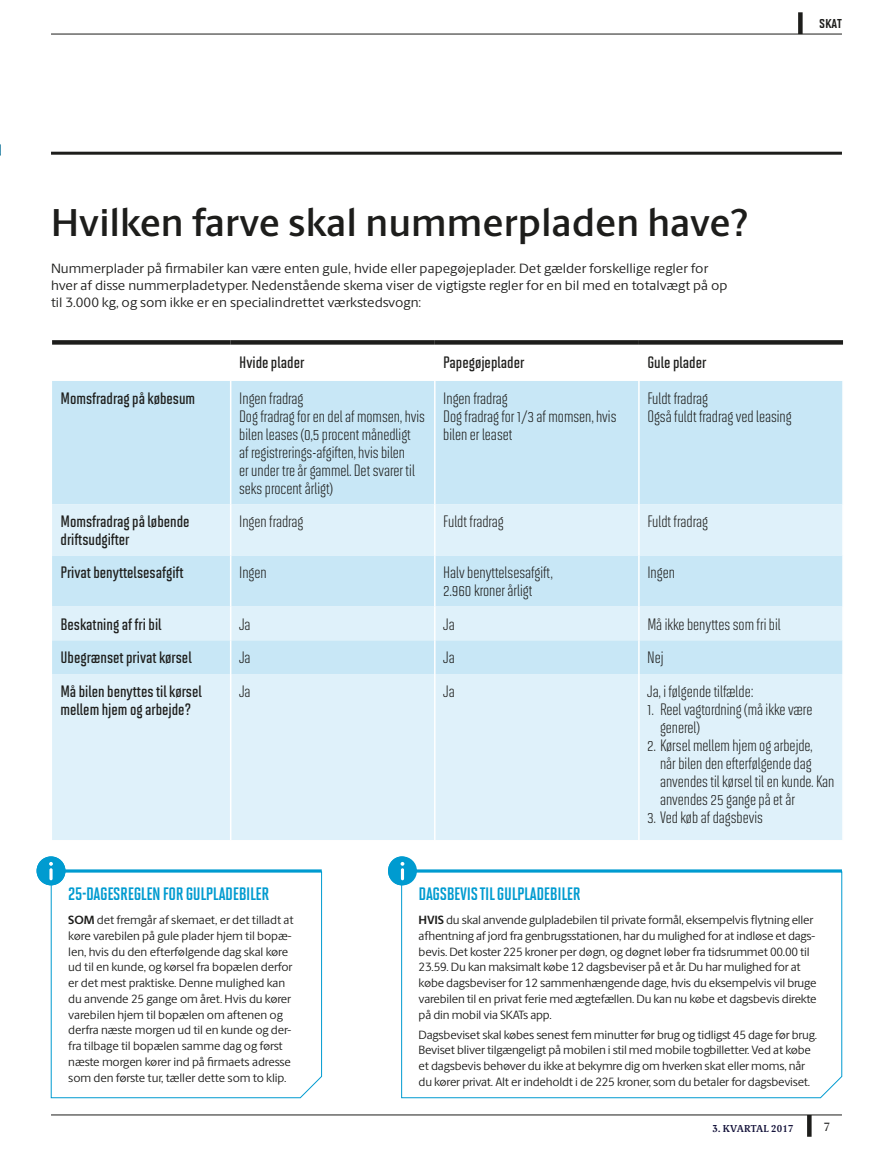
<style>
.page{position:relative;width:893px;height:1149px;background:#fff}
.page>*{position:absolute;margin:0;border:0;box-sizing:border-box;transform-origin:0 0}
.t1{font:600 39px "Berling Sans";color:#1d1d1b}
.t2{font:18px "Solano Gothic MVB Bd Cap";letter-spacing:-.02em;color:#009bd0}
.t3{font:16.5px/18px "Solano Gothic MVB";color:#1d1d1b}
.t4{font:600 16.5px/18px "Solano Gothic MVB";color:#1d1d1b}
.t5{font:15px "Solano Gothic MVB Bd SC";color:#1d1d1b}
.t6{font:13.5px/17.2px "Berling Sans";color:#1d1d1b}
.t7{font:12px/15.8px "Berling Sans";letter-spacing:-.02em;color:#1d1d1b}
.t8{font:12px "Berling Serif Text";color:#1d1d1b}
.t9{font:600 10.2px "Berling Serif Text";letter-spacing:.02em;color:#131139}
.s1{font-weight:700}
</style>
<div class="page">
<div style="left:807px;top:1114px;width:5px;height:22px;background:#1d1d1b"></div>
<hr style="left:51px;top:34px;width:791px;height:1px;background:#1d1d1b">
<hr style="left:51px;top:152px;width:791px;height:3px;background:#1d1d1b">
<div style="left:798px;top:12px;width:5px;height:22px;background:#1d1d1b"></div>
<hr style="left:51px;top:1114px;width:791px;height:1px;background:#1d1d1b">
<svg style="left:231px;top:344px;width:612px;height:1px"></svg>
<div style="left:52px;top:381px;width:790px;height:123px;background:#c8e7f6"></div>
<svg style="left:52px;top:504px;width:790px;height:335px;background:#d9eef9"></svg>
<hr style="left:230px;top:381px;width:1px;height:123px;background:#fff">
<hr style="left:434px;top:381px;width:2px;height:123px;background:#fff">
<hr style="left:638px;top:381px;width:2px;height:123px;background:#fff">
<hr style="left:230px;top:504px;width:1px;height:51px;background:#fff">
<hr style="left:434px;top:504px;width:2px;height:51px;background:#fff">
<hr style="left:638px;top:504px;width:2px;height:51px;background:#fff">
<hr style="left:230px;top:555px;width:1px;height:51px;background:#fff">
<hr style="left:230px;top:606px;width:1px;height:34px;background:#fff">
<hr style="left:230px;top:640px;width:1px;height:33px;background:#fff">
<hr style="left:230px;top:673px;width:1px;height:166px;background:#fff">
<hr style="left:434px;top:555px;width:2px;height:51px;background:#fff">
<hr style="left:638px;top:555px;width:2px;height:51px;background:#fff">
<hr style="left:434px;top:606px;width:2px;height:34px;background:#fff">
<hr style="left:638px;top:606px;width:2px;height:34px;background:#fff">
<hr style="left:434px;top:640px;width:2px;height:33px;background:#fff">
<hr style="left:638px;top:640px;width:2px;height:33px;background:#fff">
<hr style="left:434px;top:673px;width:2px;height:166px;background:#fff">
<hr style="left:638px;top:673px;width:2px;height:166px;background:#fff">
<svg style="left:52px;top:340px;width:179px;height:4px"></svg>
<svg style="left:231px;top:340px;width:204px;height:4px"></svg>
<svg style="left:435px;top:340px;width:204px;height:4px"></svg>
<svg style="left:639px;top:340px;width:204px;height:4px"></svg>
<svg style="left:51px;top:872px;width:271px;height:225px"></svg>
<hr style="left:51px;top:869px;width:271px;height:3px;background:#009bd0">
<div style="left:37px;top:856px;width:28px;height:29px;background:#009bd0;border-radius:50%"></div>
<svg style="left:42px;top:859px;width:11px;height:7px"></svg>
<svg style="left:49px;top:868px;width:4px;height:12px"></svg>
<svg style="left:401px;top:872px;width:441px;height:225px"></svg>
<hr style="left:401px;top:869px;width:441px;height:3px;background:#009bd0">
<div style="left:388px;top:856px;width:29px;height:29px;background:#009bd0;border-radius:50%"></div>
<svg style="left:393px;top:859px;width:12px;height:21px"></svg>
<img style="left:0;top:144px;width:1px;height:12px">
<h1 class="t1" style="left:51px;top:199px;width:698px">Hvilken farve skal nummerpladen have?</h1>
<p class="t6" style="left:51px;top:259px;width:678px">Nummerplader på firmabiler kan være enten gule, hvide eller papegøjeplader. Det gælder forskellige regler for hver af disse nummerpladetyper. Nedenstående skema viser de vigtigste regler for en bil med en totalvægt på op til 3.000 kg, og som ikke er en specialindrettet værkstedsvogn:</p>
<h3 class="t4" style="left:239px;top:353px;width:67px">Hvide plader</h3>
<h3 class="t4" style="left:443px;top:353px;width:83px">Papegøjeplader</h3>
<h3 class="t4" style="left:647px;top:353px;width:60px">Gule plader</h3>
<p class="t5" style="left:819px;top:15px;width:24px">skat</p>
<h3 class="t4" style="left:61px;top:389px;width:136px">Momsfradrag på købesum</h3>
<h3 class="t3" style="left:239px;top:389px;width:187px">Ingen fradrag<br>Dog fradrag for en del af momsen, hvis bilen leases (0,5 procent månedligt<br>af registrerings-afgiften, hvis bilen<br>er under tre år gammel. Det svarer til seks procent årligt)</h3>
<h3 class="t3" style="left:443px;top:389px;width:175px">Ingen fradrag<br>Dog fradrag for 1/3 af momsen, hvis bilen er leaset</h3>
<h3 class="t3" style="left:647px;top:389px;width:146px">Fuldt fradrag<br>Også fuldt fradrag ved leasing</h3>
<h3 class="t4" style="left:61px;top:512px;width:130px">Momsfradrag på løbende driftsudgifter</h3>
<h3 class="t3" style="left:239px;top:512px;width:66px">Ingen fradrag</h3>
<h3 class="t3" style="left:443px;top:512px;width:62px">Fuldt fradrag</h3>
<h3 class="t3" style="left:647px;top:512px;width:62px">Fuldt fradrag</h3>
<h3 class="t4" style="left:61px;top:563px;width:124px">Privat benyttelsesafgift</h3>
<h3 class="t3" style="left:239px;top:563px;width:29px">Ingen</h3>
<h3 class="t3" style="left:443px;top:563px;width:111px">Halv benyttelsesafgift,<br>2.960 kroner årligt</h3>
<h3 class="t3" style="left:647px;top:563px;width:29px">Ingen</h3>
<h3 class="t4" style="left:61px;top:614px;width:103px">Beskatning af fri bil</h3>
<h3 class="t3" style="left:239px;top:614px;width:13px">Ja</h3>
<h3 class="t3" style="left:443px;top:614px;width:13px">Ja</h3>
<h3 class="t3" style="left:647px;top:614px;width:135px">Må ikke benyttes som fri bil</h3>
<h3 class="t4" style="left:61px;top:648px;width:133px">Ubegrænset privat kørsel</h3>
<h3 class="t3" style="left:239px;top:648px;width:13px">Ja</h3>
<h3 class="t3" style="left:443px;top:648px;width:13px">Ja</h3>
<h3 class="t3" style="left:647px;top:648px;width:18px">Nej</h3>
<h3 class="t4" style="left:60px;top:682px;width:143px">Må bilen benyttes til kørsel mellem hjem og arbejde?</h3>
<h3 class="t3" style="left:239px;top:682px;width:13px">Ja</h3>
<h3 class="t3" style="left:443px;top:682px;width:13px">Ja</h3>
<h3 class="t3" style="left:647px;top:682px;width:108px">Ja, i følgende tilfælde:</h3>
<h3 class="t3" style="left:660px;top:700px;width:154px;text-indent:-13px">1. Reel vagtordning (må ikke være generel)</h3>
<h3 class="t3" style="left:660px;top:736px;width:176px;text-indent:-13px">2. Kørsel mellem hjem og arbejde,<br>når bilen den efterfølgende dag anvendes til kørsel til en kunde. Kan anvendes 25 gange på et år</h3>
<h3 class="t3" style="left:647px;top:808px;width:117px">3. Ved køb af dagsbevis</h3>
<h2 class="t2" style="left:68px;top:883px;width:203px">25-DAGESREGLEN FOR GULPLADEBILER</h2>
<p class="t7" style="left:68px;top:911px;width:227px"><span class="s1">SOM</span> det fremgår af skemaet, er det tilladt at køre varebilen på gule plader hjem til bopæ&shy;len, hvis du den efterfølgende dag skal køre ud til en kunde, og kørsel fra bopælen derfor er det mest praktiske. Denne mulighed kan du anvende 25 gange om året. Hvis du kører varebilen hjem til bopælen om aftenen og derfra næste morgen ud til en kunde og der&shy;fra tilbage til bopælen samme dag og først næste morgen kører ind på firmaets adresse som den første tur, tæller dette som to klip.</p>
<h2 class="t2" style="left:419px;top:883px;width:163px">DAGSBEVIS TIL GULPLADEBILER</h2>
<p class="t7" style="left:419px;top:911px;width:400px"><span class="s1">HVIS</span> du skal anvende gulpladebilen til private formål, eksempelvis flytning eller afhentning af jord fra genbrugsstationen, har du mulighed for at indløse et dags&shy;bevis. Det koster 225 kroner per døgn, og døgnet løber fra tidsrummet 00.00 til 23.59. Du kan maksimalt købe 12 dagsbeviser på et år. Du har mulighed for at købe dagsbeviser for 12 sammenhængende dage, hvis du eksempelvis vil bruge varebilen til en privat ferie med ægtefællen. Du kan nu købe et dagsbevis direkte på din mobil via SKATs app.</p>
<p class="t7" style="left:419px;top:1026px;width:400px">Dagsbeviset skal købes senest fem minutter før brug og tidligst 45 dage før brug.<br>Beviset bliver tilgængeligt på mobilen i stil med mobile togbilletter. Ved at købe et dagsbevis behøver du ikke at bekymre dig om hverken skat eller moms, når du kører privat. Alt er indeholdt i de 225 kroner, som du betaler for dagsbeviset.</p>
<p class="t9" style="left:713px;top:1121px;width:83px">3. KVARTAL 2017</p>
<p class="t8" style="left:824px;top:1119px;width:8px">7</p>
</div>
